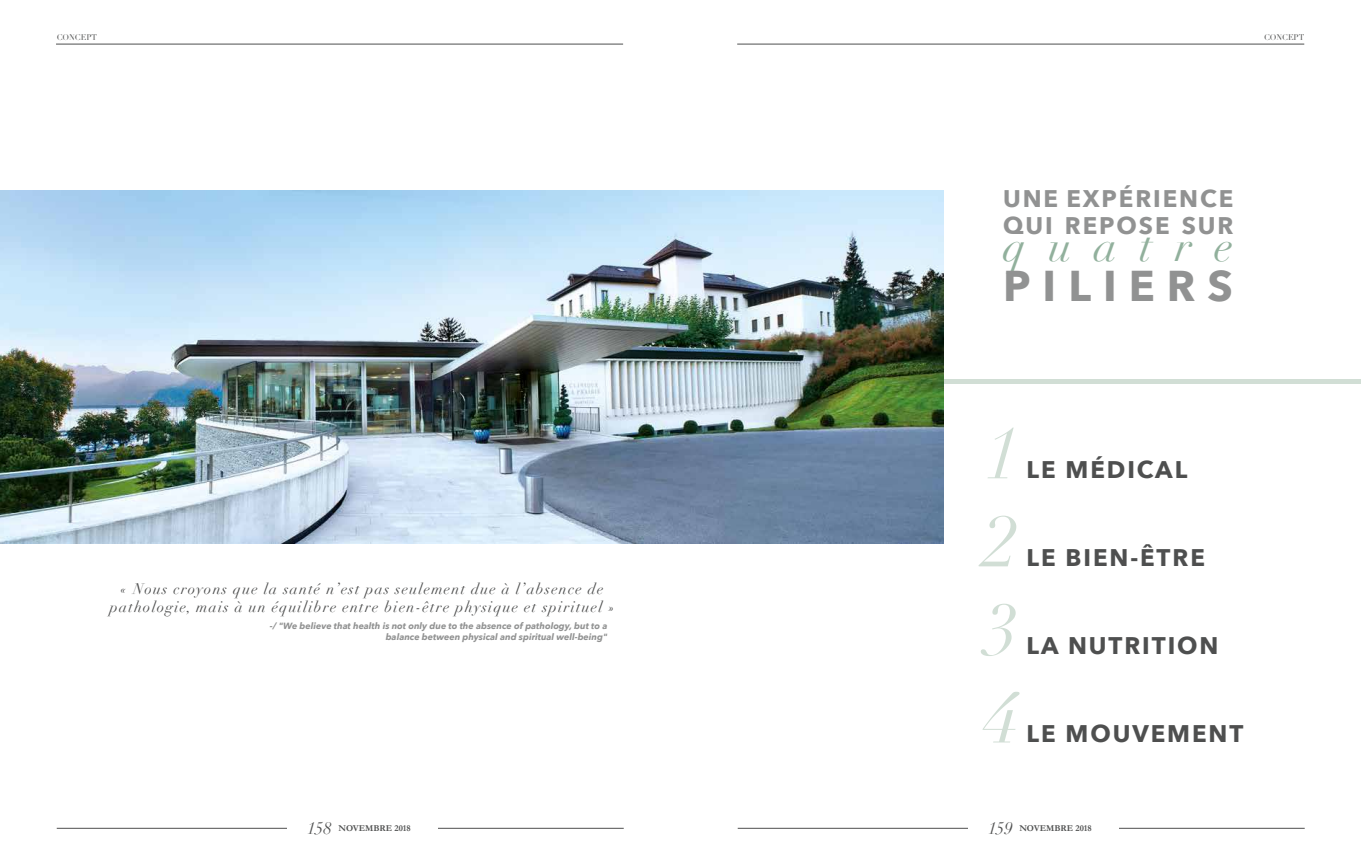
<style>
.page{position:relative;width:1361px;height:851px;background:#fff}
.page>*{position:absolute;margin:0;border:0;box-sizing:border-box;transform-origin:0 0}
.t1{font:italic 72px "Didot";color:#d1ded5}
.t2{font:italic 44px "Didot";letter-spacing:.5em;color:#91b09c}
.t3{font:700 43px "Avenir Next";letter-spacing:.28em;color:#919292}
.t4{font:700 24px "Avenir Next";letter-spacing:.08em;color:#4e4f4f}
.t5{font:700 24px/27px "Avenir Next";letter-spacing:.08em;color:#919292}
.t6{font:italic 17px "Didot";color:#4e4f4f}
.t7{font:italic 15px/18px "Didot";letter-spacing:.08em;color:#4e4f4f;text-align:center}
.t8{font:500 condensed 14px "Futura";color:#000}
.t9{font:italic 700 9px/11px "Avenir Next";color:#919292;text-align:right}
.t10{font:700 9px "Garamond";color:#4e4f4f}
.t11{font:8px "Didot";color:#4e4f4f}
.t12{font:300 condensed 7px "Futura";color:#000}
.s1{font-family:"Didot";font-weight:400;font-style:italic;font-size:17px}
.s2{font-weight:500;font-size:14px}
</style>
<div class="page">
<hr style="left:56px;top:44px;width:567px;height:1px;background:#4e4f4f">
<hr style="left:737px;top:44px;width:567px;height:1px;background:#4e4f4f">
<hr style="left:57px;top:827px;width:567px;height:1px;background:#4e4f4f">
<hr style="left:738px;top:827px;width:566px;height:1px;background:#4e4f4f">
<div style="left:287px;top:808px;width:150px;height:42px;background:#fff"></div>
<div style="left:968px;top:808px;width:150px;height:42px;background:#fff"></div>
<hr style="left:905px;top:379px;width:456px;height:4px;background:#d1ded5">
<img style="left:0;top:190px;width:944px;height:353px">
<p class="t11" style="left:57px;top:32px;width:42px">CONCEPT</p>
<p class="t11" style="left:1264px;top:32px;width:42px">CONCEPT</p>
<h3 class="t5" style="left:1003px;top:186px;width:232px">UNE EXPÉRIENCE<br>QUI REPOSE SUR</h3>
<h2 class="t2" style="left:1003px;top:219px;width:231px">quatre</h2>
<h3 class="t3" style="left:1003px;top:257px;width:231px">PILIERS</h3>
<p class="t7" style="left:110px;top:580px;width:506px">« Nous croyons que la santé n’est pas seulement due à l’absence de pathologie, mais à un équilibre entre bien-être physique et spirituel »</p>
<p class="t9" style="left:270px;top:620px;width:339px">-/ "We believe that health is not only due to the absence of pathology, but to a balance between physical and spiritual well-being"</p>
<h1 class="t1" style="left:984px;top:410px;width:36px">1</h1>
<h3 class="t4" style="left:1026px;top:454px;width:162px">LE MÉDICAL</h3>
<h1 class="t1" style="left:984px;top:498px;width:36px">2</h1>
<h3 class="t4" style="left:1026px;top:542px;width:180px">LE BIEN-ÊTRE</h3>
<h1 class="t1" style="left:984px;top:586px;width:36px">3</h1>
<h3 class="t4" style="left:1026px;top:630px;width:193px">LA NUTRITION</h3>
<h1 class="t1" style="left:984px;top:674px;width:36px">4</h1>
<h3 class="t4" style="left:1026px;top:718px;width:218px">LE MOUVEMENT</h3>
<p class="t6" style="left:307px;top:817px;width:26px">158</p>
<p class="t12" style="left:1019px;top:824px;width:46px">FÉVRIER/MARS 2018</p>
<p class="t10" style="left:338px;top:823px;width:74px">NOVEMBRE 2018</p>
<p class="t10" style="left:988px;top:823px;width:105px"><span class="s1">159</span> NOVEMBRE 2018</p>
<p class="t12" style="left:324px;top:824px;width:61px"><span class="s2">158</span> FÉVRIER/MARS 2018</p>
<p class="t8" style="left:1005px;top:820px;width:16px">159</p>
</div>
